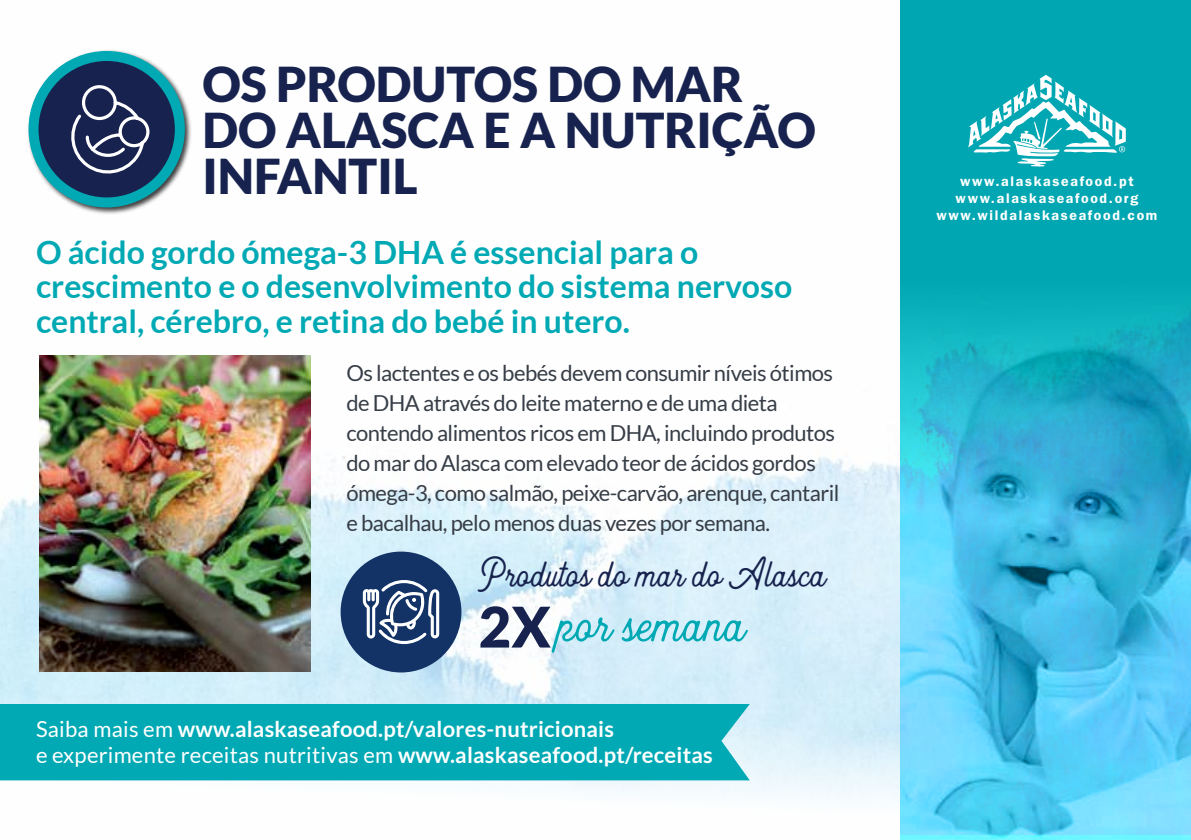
<style>
.page{position:relative;width:1191px;height:840px;background:#fff}
.page>*{position:absolute;margin:0;border:0;box-sizing:border-box;transform-origin:0 0}
.t1{font:60.2px "Heritage";color:#00a9b4}
.t2{font:900 48px/46px "Lato";color:#17234e}
.t3{font:43.6px "Heritage";color:#17234e}
.t4{font:700 32px/34.4px "Lato";color:#00a9b4}
.t5{font:22px/30px "Lato";letter-spacing:-.025em;color:#363d46}
.t6{font:700 22px/26px "Lato";letter-spacing:.01em;color:#fff}
.t7{font:600 14px/16.8px "Franklin Gothic";letter-spacing:.12em;color:#fff;text-align:center}
.s1{font-family:"Lato";font-weight:900;font-size:56px;color:#17234e}
.s2{font-weight:400}
</style>
<div class="page">
<img style="left:0;top:355px;width:900px;height:444px">
<div style="left:900px;top:0;width:291px;height:273px;background:#00a7b2"></div>
<img style="left:900px;top:273px;width:291px;height:566px">
<div style="left:27px;top:49px;width:166px;height:166px;background:#000;opacity:.75"></div>
<svg style="left:34px;top:56px;width:146px;height:146px;background:#13395f"></svg>
<div style="left:29px;top:51px;width:156px;height:156px;border:10px solid #00a9b4;border-radius:50%"></div>
<svg style="left:68px;top:83px;width:83px;height:98px;background:#3d476b"></svg>
<div style="left:341px;top:551px;width:120px;height:121px;background:#133367;border-radius:50%"></div>
<svg style="left:363px;top:580px;width:76px;height:63px"></svg>
<img style="left:40px;top:355px;width:270px;height:315px">
<div style="left:0;top:703px;width:750px;height:77px;background:#00a9b4"></div>
<svg style="left:968px;top:75px;width:157px;height:92px"></svg>
<h2 class="t2" style="left:202px;top:60px;width:615px">OS PRODUTOS DO MAR<br>DO ALASCA AE NUTRIÇÃO<br>INFANTIL</h2>
<h3 class="t4" style="left:36px;top:234px;width:758px">O ácido gordo ómega-3 DHA é essencial para o crescimento oe desenvolvimento do sistema nervoso central, cérebro e, retina do bebé in utero.</h3>
<p class="t5" style="left:346px;top:357px;width:494px">Os lactentes e os bebés devem consumir níveis ótimos de DHA através do leite materno e de uma dieta contendo alimentos ricos em DHA, incluindo produtos do mar do Alasca com elevado teor de ácidos gordos ómega-3, como salmão, peixe-carvão, arenque, cantaril e bacalhau, pelo menos duas vezes por semana.</p>
<h3 class="t3" style="left:478px;top:549px;width:349px">Produtos do mar do Alasca</h3>
<h1 class="t1" style="left:478px;top:591px;width:267px"><span class="s1">2X</span>por semana</h1>
<p class="t6" style="left:36px;top:715px;width:678px"><span class="s2">Saiba mais em</span> www.alaskaseafood.pt/valores-nutricionais<br><span class="s2">e experimente receitas nutritivas em</span> www.alaskaseafood.pt/receitas</p>
<p class="t7" style="left:936px;top:173px;width:222px">www.alaskaseafood.pt www.alaskaseafood.org www.wildalaskaseafood.com</p>
</div>
